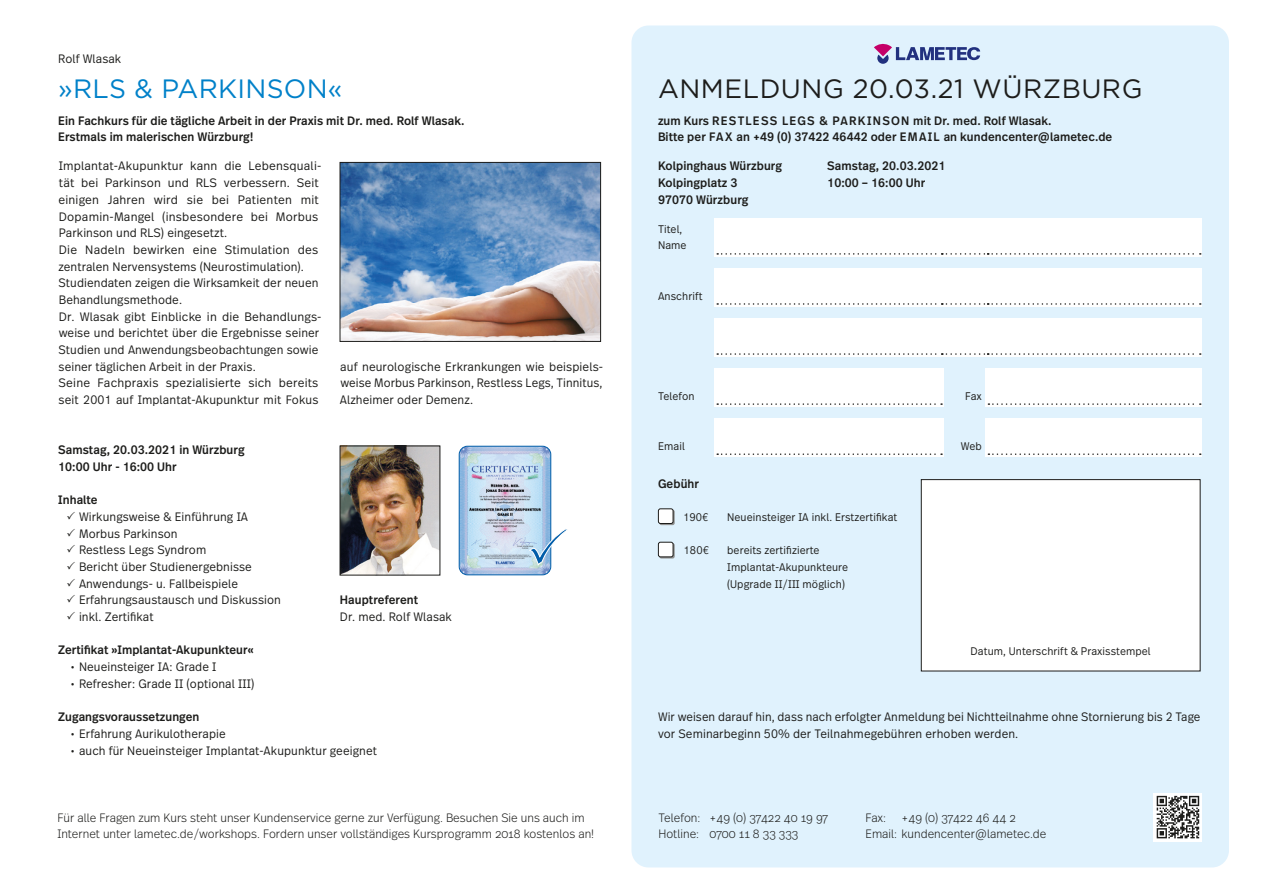
<style>
.page{position:relative;width:1263px;height:893px;background:#fff}
.page>*{position:absolute;margin:0;border:0;box-sizing:border-box;transform-origin:0 0}
.t1{font:26.55px "Gotham HTF";letter-spacing:.02em;color:#1d1d1b}
.t2{font:26.55px "Gotham HTF";letter-spacing:.01em;color:#0081c9}
.t3{font:300 12.15px/16.6px "Real Text Pro";letter-spacing:.01em;color:#1d1d1b}
.t4{font:500 12.15px/16.6px "Real Text Pro";letter-spacing:.005em;color:#1d1d1b;scale:.95 1}
.t5{font:300 12.15px/16.6px "Real Text Pro";letter-spacing:.01em;color:#1d1d1b;scale:.95 1}
.t6{font:300 12.15px/15.8px "Real Text Pro";color:#1d1d1b;scale:.95 1}
.t7{font:300 12.15px/16.6px "Real Text Pro";letter-spacing:.01em;color:#1d1d1b;scale:.94 1}
.t8{font:300 12.15px/16.6px "Real Text Pro";letter-spacing:.01em;color:#1d1d1b;text-align:justify;scale:.96 1}
.t9{font:300 11.1px/16.6px "Real Text Pro";letter-spacing:.01em;color:#1d1d1b;scale:.95 1}
.s1{font-weight:500}
</style>
<div class="page">
<div style="left:631px;top:26px;width:598px;height:841px;background:#e0f2fd;border-radius:17px"></div>
<svg style="left:1154px;top:793px;width:48px;height:48px"></svg>
<svg style="left:1157px;top:796px;width:42px;height:42px;background:#8b8b8a"></svg>
<div style="left:714px;top:218px;width:488px;height:38px;background:#fff"></div>
<div style="left:714px;top:268px;width:488px;height:39px;background:#fff"></div>
<div style="left:714px;top:319px;width:488px;height:38px;background:#fff"></div>
<div style="left:714px;top:368px;width:229px;height:39px;background:#fff"></div>
<div style="left:985px;top:368px;width:217px;height:39px;background:#fff"></div>
<div style="left:714px;top:418px;width:229px;height:39px;background:#fff"></div>
<div style="left:985px;top:418px;width:217px;height:38px;background:#fff"></div>
<div style="left:921px;top:480px;width:279px;height:191px;background:#fff"></div>
<svg style="left:874px;top:43px;width:106px;height:21px"></svg>
<img style="left:342px;top:448px;width:96px;height:125px">
<div style="left:340px;top:446px;width:100px;height:129px;border:1px solid #1d1d1b"></div>
<img style="left:459px;top:446px;width:92px;height:129px">
<div style="left:459px;top:446px;width:92px;height:129px;border:1px solid #005da9;border-radius:8px"></div>
<svg style="left:528px;top:527px;width:39px;height:39px"></svg>
<img style="left:342px;top:164px;width:257px;height:176px">
<div style="left:340px;top:162px;width:261px;height:180px;border:1px solid #1d1d1b"></div>
<div style="left:921px;top:479px;width:279px;height:192px;border:1px solid #1d1d1b"></div>
<svg style="left:717px;top:453px;width:225px;height:2px"></svg>
<svg style="left:988px;top:453px;width:213px;height:2px"></svg>
<svg style="left:717px;top:403px;width:225px;height:2px"></svg>
<svg style="left:988px;top:403px;width:213px;height:2px"></svg>
<svg style="left:717px;top:353px;width:484px;height:2px"></svg>
<svg style="left:717px;top:253px;width:484px;height:2px"></svg>
<svg style="left:717px;top:303px;width:484px;height:2px"></svg>
<svg style="left:659px;top:510px;width:16px;height:15px"></svg>
<div style="left:658px;top:509px;width:15px;height:14px;background:#fff;border-radius:2px"></div>
<div style="left:658px;top:508px;width:15px;height:16px;border:1px solid #1d1d1b;border-radius:2px"></div>
<svg style="left:659px;top:543px;width:16px;height:15px"></svg>
<div style="left:658px;top:542px;width:15px;height:15px;background:#fff;border-radius:2px"></div>
<div style="left:658px;top:542px;width:15px;height:15px;border:1px solid #1d1d1b;border-radius:2px"></div>
<p class="t5" style="left:58px;top:50px;width:68px">Rolf Wlasak</p>
<p class="t2" style="left:58px;top:74px;width:286px">»RLS &amp; PARKINSON«</p>
<p class="t4" style="left:58px;top:111px;width:429px">Ein Fachkurs für die tägliche Arbeit in der Praxis mit Dr. med. Rolf Wlasak.<br>Erstmals im malerischen Würzburg!</p>
<p class="t3" style="left:58px;top:157px;width:265px">Implantat-Akupunktur kann die Lebensquali&shy;tät bei Parkinson und RLS verbessern. Seit einigen Jahren wird sie bei Patienten mit Dopamin-Mangel (insbesondere bei Morbus Parkinson und RLS) eingesetzt.<br>Die Nadeln bewirken eine Stimulation des zentralen Nervensystems (Neurostimulation).<br>Studiendaten zeigen die Wirksamkeit der neuen Behandlungsmethode.<br>Dr. Wlasak gibt Einblicke in die Behandlungs&shy;weise und berichtet über die Ergebnisse seiner Studien und Anwendungsbeobachtungen sowie seiner täglichen Arbeit in der Praxis.<br>Seine Fachpraxis spezialisierte sich bereits seit 2001 auf Implantat-Akupunktur mit Fokus</p>
<p class="t4" style="left:58px;top:441px;width:198px">Samstag, 20.03.2021 in Würzburg<br>10:00 Uhr - 16:00 Uhr</p>
<p class="t5" style="left:79px;top:491px;width:214px;text-indent:-21px"><span class="s1">Inhalte<br></span>Wirkungsweise &amp; Einführung IA<br>Morbus Parkinson<br>Restless Legs Syndrom<br>Bericht über Studienergebnisse<br>Anwendungs- u. Fallbeispiele<br>Erfahrungsaustausch und Diskussion inkl. Zertifikat</p>
<p class="t4" style="left:58px;top:641px;width:207px">Zertifikat »Implantat-Akupunkteur«</p>
<p class="t5" style="left:71px;top:658px;width:155px">• Neueinsteiger IA: Grade I</p>
<p class="t5" style="left:71px;top:674px;width:195px">• Refresher: Grade II (optional III)</p>
<p class="t8" style="left:340px;top:357px;width:276px">auf neurologische Erkrankungen wie beispiels&shy;weise Morbus Parkinson, Restless Legs, Tinnitus, Alzheimer oder Demenz.</p>
<p class="t5" style="left:340px;top:591px;width:119px"><span class="s1">Hauptreferent<br></span>Dr. med. Rolf Wlasak</p>
<p class="t4" style="left:58px;top:708px;width:150px">Zugangsvoraussetzungen</p>
<p class="t5" style="left:71px;top:724px;width:165px">• Erfahrung Aurikulotherapie</p>
<p class="t5" style="left:71px;top:741px;width:324px">• auch für Neueinsteiger Implantat-Akupunktur geeignet</p>
<p class="t1" style="left:658px;top:74px;width:486px">ANMELDUNG 20.03.21 WÜRZBURG</p>
<p class="t4" style="left:658px;top:111px;width:480px">zum Kurs RESTLESS LEGS &amp; PARKINSON mit Dr. med. Rolf Wlasak.<br>Bitte per FAX an +49 (0) 37422 46442 oder EMAIL an kundencenter@lametec.de</p>
<p class="t4" style="left:658px;top:157px;width:132px">Kolpinghaus Würzburg</p>
<p class="t4" style="left:827px;top:157px;width:126px">Samstag, 20.03.2021</p>
<p class="t4" style="left:658px;top:174px;width:85px">Kolpingplatz 3</p>
<p class="t4" style="left:827px;top:174px;width:105px">10:00 – 16:00 Uhr</p>
<p class="t4" style="left:658px;top:190px;width:97px">97070 Würzburg</p>
<p class="t9" style="left:658px;top:220px;width:32px">Titel,<br>Name</p>
<p class="t9" style="left:658px;top:287px;width:48px">Anschrift</p>
<p class="t9" style="left:658px;top:387px;width:40px">Telefon</p>
<p class="t9" style="left:965px;top:387px;width:19px">Fax</p>
<p class="t9" style="left:658px;top:437px;width:30px">Email</p>
<p class="t9" style="left:961px;top:437px;width:24px">Web</p>
<p class="t4" style="left:658px;top:474px;width:45px">Gebühr</p>
<p class="t9" style="left:683px;top:508px;width:28px">190€</p>
<p class="t9" style="left:727px;top:508px;width:181px">Neueinsteiger IA inkl. Erstzertifikat</p>
<p class="t9" style="left:684px;top:541px;width:28px">180€</p>
<p class="t9" style="left:727px;top:541px;width:129px">bereits zertifizierte<br>Implantat-Akupunkteure (Upgrade II/III möglich)</p>
<p class="t9" style="left:970px;top:641px;width:191px">Datum, Unterschrift &amp; Praxisstempel</p>
<p class="t7" style="left:658px;top:708px;width:578px">Wir weisen darauf hin, dass nach erfolgter Anmeldung bei Nichtteilnahme ohne Stornierung bis 2 Tage vor Seminarbeginn 50% der Teilnahmegebühren erhoben werden.</p>
<p class="t6" style="left:57px;top:809px;width:567px">Für alle Fragen zum Kurs steht unser Kundenservice gerne zur Verfügung. Besuchen Sie uns auch im<br>Internet unter lametec.de/workshops. Fordern unser vollständiges Kursprogramm 2018 kostenlos an!</p>
<p class="t6" style="left:658px;top:809px;width:180px">Telefon: +49 (0) 37422 40 19 97</p>
<p class="t6" style="left:865px;top:809px;width:23px">Fax:</p>
<p class="t6" style="left:901px;top:809px;width:122px">+49 (0) 37422 46 44 2</p>
<p class="t6" style="left:658px;top:825px;width:149px">Hotline: 0700 11 8 33 333</p>
<p class="t6" style="left:865px;top:825px;width:192px">Email: kundencenter@lametec.de</p>
</div>
